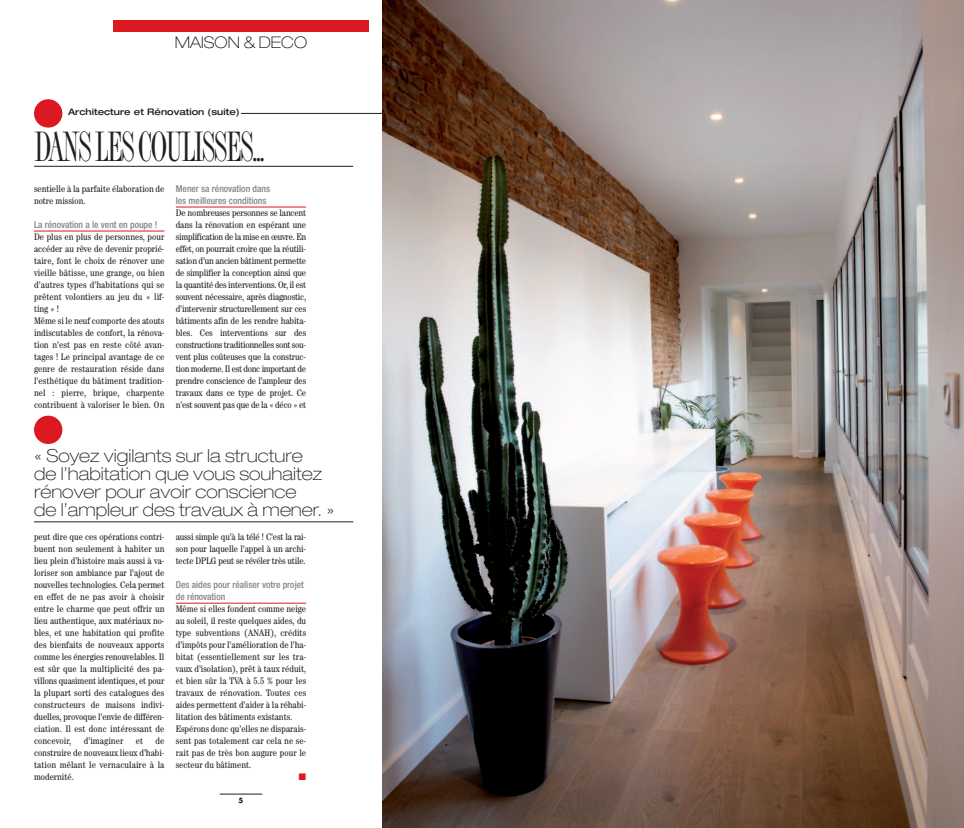
<style>
.page{position:relative;width:964px;height:828px;background:#fff}
.page>*{position:absolute;margin:0;border:0;box-sizing:border-box;transform-origin:0 0}
.t1{font:44px "Fashion Compressed Plain";letter-spacing:-.05em;color:#231f20;scale:.85 1}
.t2{font:100 expanded 18px/18px "Helvetica Neue";color:#231f20}
.t3{font:100 expanded 16px "Helvetica Neue";color:#0d090a}
.t4{font:condensed 9.5px/12px "Century LT";letter-spacing:.005em;color:#231f20;text-align:justify}
.t5{font:500 condensed 9.5px/12px "Helvetica Neue";color:#808285}
.t6{font:9.5px "Zapf Dingbats ITC";color:#dc1820}
.t7{font:500 expanded 9px "Helvetica Neue";color:#231f20}
.t8{font:700 7px "Futura LT";color:#231f20}
</style>
<div class="page">
<hr style="left:34px;top:231px;width:130px;height:1px;background:#dc1820">
<hr style="left:176px;top:207px;width:130px;height:1px;background:#dc1820">
<hr style="left:176px;top:603px;width:130px;height:1px;background:#dc1820">
<hr style="left:220px;top:794px;width:42px;height:1px;background:#231f20">
<hr style="left:34px;top:521px;width:319px;height:1px;background:#231f20">
<div style="left:34px;top:416px;width:28px;height:28px;background:#dc1820;border-radius:50%"></div>
<hr style="left:34px;top:166px;width:319px;height:1px;background:#231f20">
<hr style="left:241px;top:113px;width:191px;height:1px;background:#231f20">
<div style="left:34px;top:99px;width:28px;height:29px;background:#dc1820;border-radius:50%"></div>
<div style="left:113px;top:20px;width:256px;height:11px;background:#dc1820"></div>
<img style="left:382px;top:0;width:582px;height:828px">
<h3 class="t3" style="left:175px;top:37px;width:134px">MAISON &amp; DECO</h3>
<p class="t7" style="left:68px;top:109px;width:173px">Architecture et Rénovation (suite)</p>
<h1 class="t1" style="left:34px;top:132px;width:273px">DANSLESCOULISSES .</h1>
<p class="t4" style="left:34px;top:184px;width:132px">sentielle à la parfaite élaboration de notre mission.</p>
<p class="t5" style="left:34px;top:219px;width:125px">La rénovation a le vent en poupe !</p>
<p class="t4" style="left:34px;top:232px;width:132px;text-align:left">De plus en plus de personnes, pour accéder au rêve de devenir proprié&shy;taire, font le choix de rénover une vieille bâtisse, une grange, ou bien d’autres types d’habitations qui se prêtent volontiers au jeu du « lif&shy;ting » !<br>Même si le neuf comporte des atouts indiscutables de confort, la rénova&shy;tion n’est pas en reste côté avan&shy;tages ! Le principal avantage de ce genre de restauration réside dans l’esthétique du bâtiment tradition&shy;nel : pierre, brique, charpente contribuent à valoriser le bien. On</p>
<p class="t5" style="left:176px;top:183px;width:96px">Mener sa rénovation dans les meilleures conditions</p>
<p class="t4" style="left:176px;top:208px;width:132px">De nombreuses personnes se lancent dans la rénovation en espérant une simplification de la mise en œuvre. En effet, on pourrait croire que la réutili&shy;sation d’un ancien bâtiment permette de simplifier la conception ainsi que la quantité des interventions. Or, il est souvent nécessaire, après diagnostic, d’intervenir structurellement sur ces bâtiments afin de les rendre habita&shy;bles. Ces interventions sur des constructions traditionnelles sont sou&shy;vent plus coûteuses que la construc&shy;tion moderne. Il est donc important de prendre conscience de l’ampleur des travaux dans ce type de projet. Ce n’est souvent pas que de la « déco » et</p>
<h2 class="t2" style="left:34px;top:448px;width:302px">« Soyez vigilants sur la structure<br>de l’habitation que vous souhaitez rénover pour avoir conscience<br>de l’ampleur des travaux à mener. »</h2>
<p class="t4" style="left:34px;top:532px;width:132px">peut dire que ces opérations contri&shy;buent non seulement à habiter un lieu plein d’histoire mais aussi à va&shy;loriser son ambiance par l’ajout de nouvelles technologies. Cela permet en effet de ne pas avoir à choisir entre le charme que peut offrir un lieu authentique, aux matériaux no&shy;bles, et une habitation qui profite des bienfaits de nouveaux apports comme les énergies renouvelables. Il est sûr que la multiplicité des pa&shy;villons quasiment identiques, et pour la plupart sorti des catalogues des constructeurs de maisons indivi&shy;duelles, provoque l’envie de différen&shy;ciation. Il est donc intéressant de concevoir,</p>
<p class="t4" style="left:84px;top:736px;width:41px">d’imaginer</p>
<p class="t4" style="left:136px;top:736px;width:9px">et</p>
<p class="t4" style="left:34px;top:736px;width:132px;text-indent:122px">de construire de nouveaux lieux d’habi&shy;tation mêlant le vernaculaire à la modernité.</p>
<p class="t4" style="left:176px;top:532px;width:132px">aussi simple qu’à la télé ! C’est la rai&shy;son pour laquelle l’appel à un archi&shy;tecte DPLG peut se révéler très utile.</p>
<p class="t5" style="left:176px;top:579px;width:129px">Des aides pour réaliser votre projet de rénovation</p>
<p class="t4" style="left:176px;top:604px;width:132px;text-align:left">Même si elles fondent comme neige au soleil, il reste quelques aides, du type subventions (ANAH), crédits d’impôts pour l’amélioration de l’ha&shy;bitat (essentiellement sur les tra&shy;vaux d’isolation), prêt à taux réduit, et bien sûr la TVA à 5.5 % pour les travaux de rénovation. Toutes ces aides permettent d’aider à la réhabi&shy;litation des bâtiments existants.<br>Espérons donc qu’elles ne disparais&shy;sent pas totalement car cela ne se&shy;rait pas de très bon augure pour le secteur du bâtiment.</p>
<p class="t6" style="left:299px;top:772px;width:9px">■</p>
<p class="t8" style="left:239px;top:797px;width:6px">5</p>
</div>
